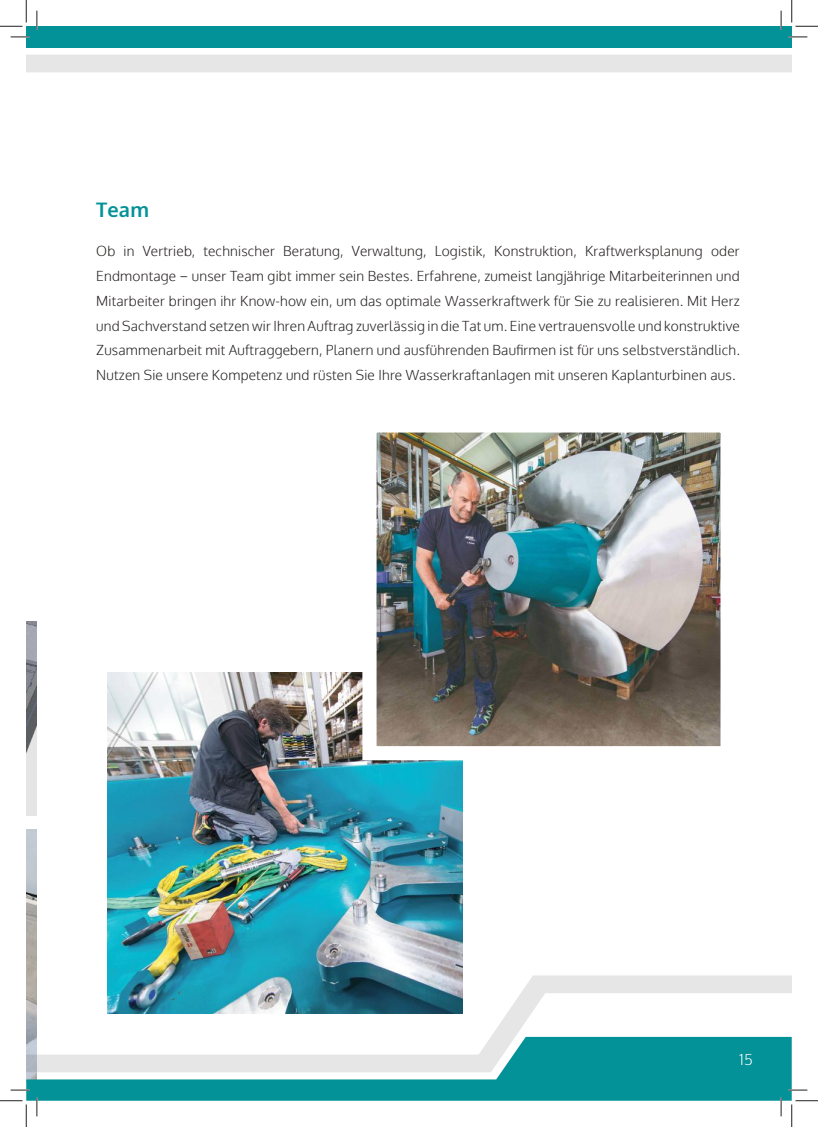
<style>
.page{position:relative;width:818px;height:1127px;background:#fff}
.page>*{position:absolute;margin:0;border:0;box-sizing:border-box;transform-origin:0 0}
.t1{font:700 20px "Oxygen";color:#039297}
.t2{font:300 15px "Oxygen";color:#fff}
.t3{font:300 13.75px/24.8px "Oxygen";letter-spacing:.015em;color:#241f1f;text-align:justify}
</style>
<div class="page">
<img style="left:26px;top:829px;width:11px;height:146px">
<div style="left:26px;top:26px;width:766px;height:22px;background:#039297"></div>
<svg style="left:26px;top:1072px;width:766px;height:28px;fill:#039297"></svg>
<div style="left:26px;top:55px;width:766px;height:17px;background:#e7e6e6"></div>
<svg style="left:26px;top:975px;width:766px;height:97px"></svg>
<img style="left:26px;top:621px;width:11px;height:194px">
<img style="left:107px;top:672px;width:355px;height:341px">
<img style="left:377px;top:433px;width:343px;height:312px">
<svg style="left:11px;top:36px;width:18px;height:2px"></svg>
<svg style="left:788px;top:36px;width:19px;height:2px"></svg>
<svg style="left:11px;top:1088px;width:18px;height:2px"></svg>
<svg style="left:788px;top:1088px;width:19px;height:2px"></svg>
<svg style="left:36px;top:11px;width:2px;height:18px"></svg>
<svg style="left:36px;top:1097px;width:2px;height:18px"></svg>
<svg style="left:780px;top:11px;width:2px;height:18px"></svg>
<svg style="left:780px;top:1097px;width:2px;height:18px"></svg>
<svg style="left:0;top:0;width:27px;height:27px"></svg>
<svg style="left:0;top:1100px;width:27px;height:26px"></svg>
<svg style="left:791px;top:0;width:27px;height:27px"></svg>
<svg style="left:791px;top:1100px;width:27px;height:26px"></svg>
<h1 class="t1" style="left:96px;top:197px;width:54px">Team</h1>
<p class="t3" style="left:96px;top:239px;width:645px">Ob in Vertrieb, technischer Beratung, Verwaltung, Logistik, Konstruktion, Kraftwerksplanung oder Endmontage − unser Team gibt immer sein Bestes. Erfahrene, zumeist langjährige Mitarbeiterinnen und Mitarbeiter bringen ihr Know-how ein, um das optimale Wasserkraftwerk für Sie zu realisieren. Mit Herz und Sachverstand setzen wir Ihren Auftrag zuverlässig in die Tat um. Eine vertrauensvolle und konstruktive Zusammenarbeit mit Auftraggebern, Planern und ausführenden Baufirmen ist für uns selbstverständlich.<br>Nutzen Sie unsere Kompetenz und rüsten Sie Ihre Wasserkraftanlagen mit unseren Kaplanturbinen aus.</p>
<p class="t2" style="left:739px;top:1050px;width:15px">15</p>
</div>
